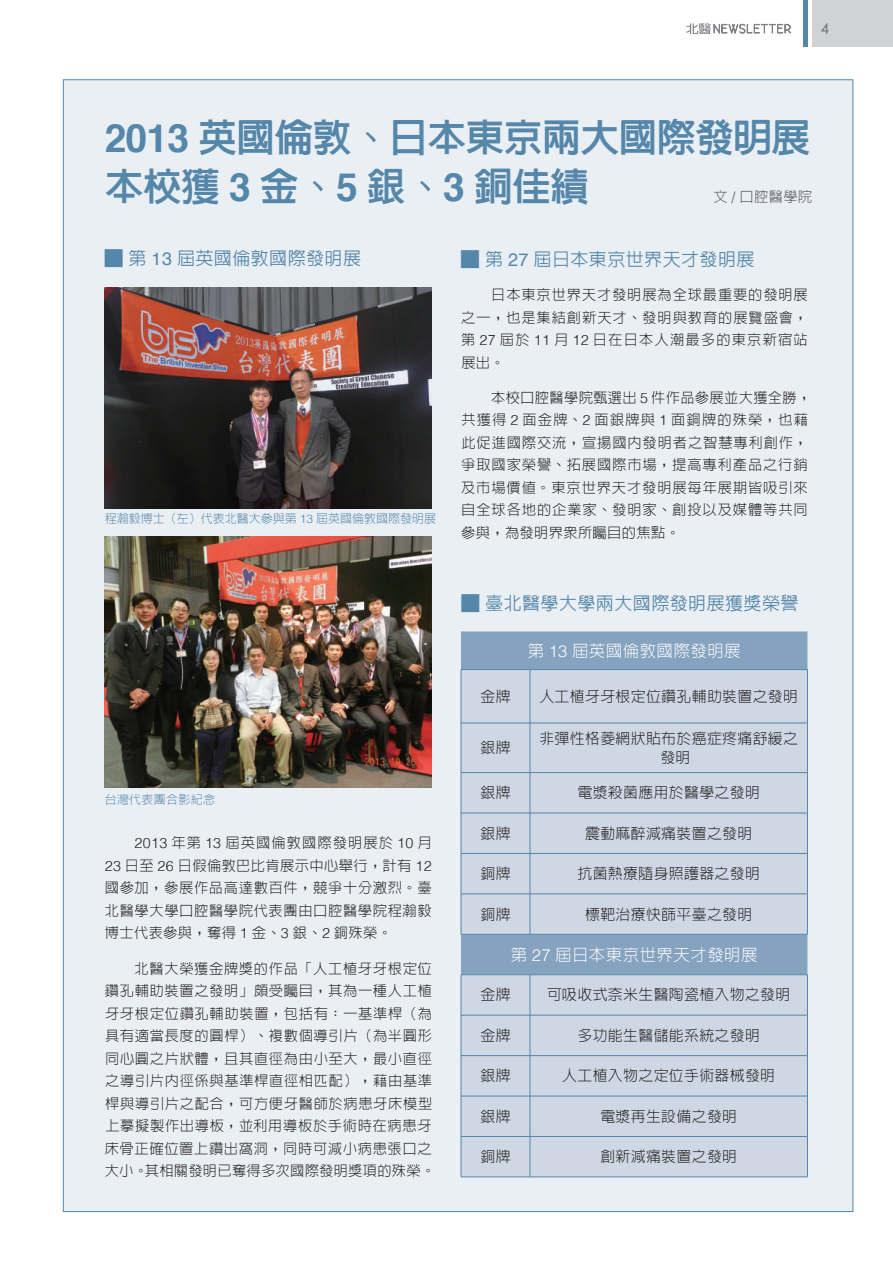
<style>
.page{position:relative;width:893px;height:1263px;background:#fff}
.page>*{position:absolute;margin:0;border:0;box-sizing:border-box;transform-origin:0 0}
.t1{font:39px/49.5px "Lin Gothic Extra";letter-spacing:-.02em;color:#5587aa}
.t2{font:500 18px "Lin Gothic";letter-spacing:.025em;color:#5587aa}
.t3{font:300 16.5px "Lin Gothic";letter-spacing:.025em;color:#fff}
.t4{font:15px "Century Gothic";color:#6c6d70}
.t5{font:300 14.85px/18.8px "Lin Gothic";letter-spacing:.025em;color:#231f20}
.t6{font:300 14.25px/22.5px "Lin Gothic";letter-spacing:.045em;color:#231f20;text-align:justify}
.t7{font:300 14.25px/22.5px "Lin Gothic";letter-spacing:.065em;color:#231f20}
.t8{font:300 14.25px "Lin Gothic";letter-spacing:.025em;color:#57585a}
.t9{font:300 12px "Lin Gothic";color:#5587aa}
.t10{font:300 12px "Lin Gothic";letter-spacing:.025em;color:#5587aa}
.s1{font-family:"Helvetica";font-weight:700}
.s2{font-family:"Lin Gothic";font-weight:700}
.s3{font-family:"Helvetica"}
.s4{font-family:"Helvetica";font-weight:400}
</style>
<div class="page">
<div style="left:63px;top:79px;width:790px;height:1133px;background:#eaeff4;border:1px solid #5587aa"></div>
<img style="left:105px;top:288px;width:327px;height:220px">
<img style="left:105px;top:537px;width:327px;height:250px">
<div style="left:461px;top:631px;width:346px;height:38px;background:#85a2be"></div>
<svg style="left:461px;top:670px;width:346px;height:507px;background:#c7d2df"></svg>
<hr style="left:461px;top:669px;width:69px;height:1px;background:#5587aa">
<hr style="left:530px;top:669px;width:278px;height:1px;background:#5587aa">
<hr style="left:530px;top:670px;width:1px;height:53px;background:#5587aa">
<hr style="left:461px;top:723px;width:1px;height:49px;background:#5587aa">
<hr style="left:530px;top:723px;width:1px;height:49px;background:#5587aa">
<hr style="left:807px;top:723px;width:1px;height:49px;background:#5587aa">
<hr style="left:461px;top:772px;width:69px;height:1px;background:#5587aa">
<hr style="left:461px;top:773px;width:1px;height:40px;background:#5587aa">
<hr style="left:530px;top:772px;width:278px;height:1px;background:#5587aa">
<hr style="left:530px;top:773px;width:1px;height:40px;background:#5587aa">
<hr style="left:807px;top:773px;width:1px;height:40px;background:#5587aa">
<hr style="left:461px;top:813px;width:69px;height:1px;background:#5587aa">
<hr style="left:461px;top:813px;width:1px;height:40px;background:#5587aa">
<hr style="left:530px;top:813px;width:278px;height:1px;background:#5587aa">
<hr style="left:530px;top:813px;width:1px;height:40px;background:#5587aa">
<hr style="left:807px;top:813px;width:1px;height:40px;background:#5587aa">
<hr style="left:461px;top:853px;width:69px;height:1px;background:#5587aa">
<hr style="left:461px;top:853px;width:1px;height:41px;background:#5587aa">
<hr style="left:530px;top:853px;width:278px;height:1px;background:#5587aa">
<hr style="left:530px;top:853px;width:1px;height:41px;background:#5587aa">
<hr style="left:807px;top:853px;width:1px;height:41px;background:#5587aa">
<hr style="left:461px;top:894px;width:69px;height:1px;background:#5587aa">
<hr style="left:461px;top:894px;width:1px;height:40px;background:#5587aa">
<hr style="left:530px;top:894px;width:278px;height:1px;background:#5587aa">
<hr style="left:530px;top:894px;width:1px;height:40px;background:#5587aa">
<hr style="left:807px;top:894px;width:1px;height:40px;background:#5587aa">
<hr style="left:530px;top:975px;width:1px;height:40px;background:#5587aa">
<hr style="left:530px;top:1015px;width:1px;height:40px;background:#5587aa">
<hr style="left:461px;top:1056px;width:1px;height:40px;background:#5587aa">
<hr style="left:530px;top:1056px;width:1px;height:40px;background:#5587aa">
<hr style="left:807px;top:1056px;width:1px;height:40px;background:#5587aa">
<hr style="left:461px;top:1096px;width:69px;height:1px;background:#5587aa">
<hr style="left:461px;top:1096px;width:1px;height:40px;background:#5587aa">
<hr style="left:530px;top:1096px;width:278px;height:1px;background:#5587aa">
<hr style="left:530px;top:1096px;width:1px;height:40px;background:#5587aa">
<hr style="left:807px;top:1096px;width:1px;height:40px;background:#5587aa">
<hr style="left:461px;top:1136px;width:69px;height:1px;background:#5587aa">
<hr style="left:461px;top:1136px;width:1px;height:41px;background:#5587aa">
<hr style="left:530px;top:1136px;width:278px;height:1px;background:#5587aa">
<hr style="left:530px;top:1136px;width:1px;height:41px;background:#5587aa">
<hr style="left:807px;top:1136px;width:1px;height:41px;background:#5587aa">
<hr style="left:461px;top:1177px;width:69px;height:1px;background:#5587aa">
<hr style="left:530px;top:1177px;width:278px;height:1px;background:#5587aa">
<hr style="left:461px;top:670px;width:1px;height:53px;background:#5587aa">
<hr style="left:807px;top:670px;width:1px;height:53px;background:#5587aa">
<hr style="left:461px;top:723px;width:69px;height:1px;background:#5587aa">
<hr style="left:530px;top:723px;width:278px;height:1px;background:#5587aa">
<hr style="left:461px;top:934px;width:69px;height:1px;background:#5587aa">
<hr style="left:530px;top:934px;width:278px;height:1px;background:#5587aa">
<hr style="left:461px;top:974px;width:69px;height:1px;background:#5587aa">
<hr style="left:461px;top:975px;width:1px;height:40px;background:#5587aa">
<hr style="left:530px;top:974px;width:278px;height:1px;background:#5587aa">
<hr style="left:807px;top:975px;width:1px;height:40px;background:#5587aa">
<hr style="left:461px;top:1015px;width:69px;height:1px;background:#5587aa">
<hr style="left:461px;top:1015px;width:1px;height:40px;background:#5587aa">
<hr style="left:530px;top:1015px;width:278px;height:1px;background:#5587aa">
<hr style="left:807px;top:1015px;width:1px;height:40px;background:#5587aa">
<hr style="left:461px;top:1055px;width:69px;height:1px;background:#5587aa">
<hr style="left:530px;top:1055px;width:278px;height:1px;background:#5587aa">
<div style="left:812px;top:0;width:81px;height:47px;background:#d1d2d4"></div>
<svg style="left:686px;top:23px;width:105px;height:11px"></svg>
<hr style="left:804px;top:0;width:4px;height:47px;background:#5587aa">
<p class="t4" style="left:821px;top:20px;width:10px">4</p>
<h1 class="t1" style="left:105px;top:112px;width:707px"><span class="s1">2013</span> 英國倫敦<span class="s2">、</span>日本東京兩大國際發明展本校獲 <span class="s1">3</span> 金<span class="s2">、</span><span class="s1">5</span> 銀<span class="s2">、</span><span class="s1">3</span> 銅佳績</h1>
<p class="t8" style="left:713px;top:189px;width:100px">文 <span class="s3">/</span> 口腔醫學院</p>
<p class="t2" style="left:105px;top:249px;width:258px">█ 第 <span class="s4">13</span> 屆英國倫敦國際發明展</p>
<p class="t2" style="left:461px;top:250px;width:295px">█ 第 <span class="s4">27</span> 屆日本東京世界天才發明展</p>
<p class="t9" style="left:105px;top:513px;width:333px">程瀚毅博士（左）代表北醫大參與第 <span class="s3">13</span> 屆英國倫敦國際發明展</p>
<p class="t10" style="left:105px;top:793px;width:112px">台灣代表團合影紀念</p>
<p class="t6" style="left:105px;top:832px;width:329px;text-indent:30px"><span class="s3">2013</span> 年第 <span class="s3">13</span> 屆英國倫敦國際發明展於 <span class="s3">10</span> 月<span class="s3">23</span> 日至 <span class="s3">26</span> 日假倫敦巴比肯展示中心舉行，計有 <span class="s3">12</span>國參加，參展作品高達數百件，競爭十分激烈。臺北醫學大學口腔醫學院代表團由口腔醫學院程瀚毅博士代表參與，奪得 <span class="s3">1</span> 金、<span class="s3">3</span> 銀、<span class="s3">2</span> 銅殊榮。</p>
<p class="t6" style="left:105px;top:957px;width:332px;text-align:left;text-indent:30px">北醫大榮獲金牌獎的作品「人工植牙牙根定位鑽孔輔助裝置之發明」頗受矚目，其為一種人工植牙牙根定位鑽孔輔助裝置，包括有：一基準桿（為具有適當長度的圓桿）、複數個導引片（為半圓形同心圓之片狀體，且其直徑為由小至大，最小直徑之導引片內徑係與基準桿直徑相匹配），藉由基準桿與導引片之配合，可方便牙醫師於病患牙床模型上摹擬製作出導板，並利用導板於手術時在病患牙床骨正確位置上鑽出窩洞，同時可減小病患張口之大小。其相關發明已奪得多次國際發明獎項的殊榮。</p>
<p class="t6" style="left:461px;top:283px;width:348px;text-indent:30px">日本東京世界天才發明展為全球最重要的發明展之一，也是集結創新天才、發明與教育的展覽盛會，第 <span class="s3">27</span> 屆於 <span class="s3">11</span> 月 <span class="s3">12</span> 日在日本人潮最多的東京新宿站展出。</p>
<p class="t7" style="left:461px;top:386px;width:352px;text-indent:30px">本校口腔醫學院甄選出 <span class="s3">5</span> 件作品參展並大獲全勝，共獲得 <span class="s3">2</span> 面金牌、<span class="s3">2</span> 面銀牌與 <span class="s3">1</span> 面銅牌的殊榮，也藉此促進國際交流，宣揚國內發明者之智慧專利創作，爭取國家榮譽、拓展國際市場，提高專利產品之行銷及市場價值。東京世界天才發明展每年展期皆吸引來自全球各地的企業家、發明家、創投以及媒體等共同參與，為發明界眾所矚目的焦點。</p>
<p class="t2" style="left:461px;top:594px;width:339px">█ 臺北醫學大學兩大國際發明展獲獎榮譽</p>
<p class="t3" style="left:528px;top:642px;width:215px">第 <span class="s3">13</span> 屆英國倫敦國際發明展</p>
<p class="t5" style="left:480px;top:687px;width:32px">金牌</p>
<p class="t5" style="left:539px;top:687px;width:260px">人工植牙牙根定位鑽孔輔助裝置之發明</p>
<p class="t5" style="left:480px;top:738px;width:32px">銀牌</p>
<p class="t5" style="left:660px;top:729px;width:139px;text-indent:-121px">非彈性格菱網狀貼布於癌症疼痛舒緩之發明</p>
<p class="t5" style="left:480px;top:783px;width:32px">銀牌</p>
<p class="t5" style="left:577px;top:783px;width:184px">電漿殺菌應用於醫學之發明</p>
<p class="t5" style="left:480px;top:824px;width:32px">銀牌</p>
<p class="t5" style="left:585px;top:824px;width:169px">震動麻醉減痛裝置之發明</p>
<p class="t5" style="left:480px;top:864px;width:32px">銅牌</p>
<p class="t5" style="left:577px;top:864px;width:184px">抗菌熱療隨身照護器之發明</p>
<p class="t5" style="left:480px;top:904px;width:32px">銅牌</p>
<p class="t5" style="left:585px;top:904px;width:169px">標靶治療快篩平臺之發明</p>
<p class="t3" style="left:511px;top:946px;width:248px">第 <span class="s3">27</span> 屆日本東京世界天才發明展</p>
<p class="t5" style="left:480px;top:985px;width:32px">金牌</p>
<p class="t5" style="left:547px;top:985px;width:245px">可吸收式奈米生醫陶瓷植入物之發明</p>
<p class="t5" style="left:480px;top:1026px;width:32px">金牌</p>
<p class="t5" style="left:577px;top:1026px;width:184px">多功能生醫儲能系統之發明</p>
<p class="t5" style="left:480px;top:1066px;width:32px">銀牌</p>
<p class="t5" style="left:562px;top:1066px;width:214px">人工植入物之定位手術器械發明</p>
<p class="t5" style="left:480px;top:1107px;width:32px">銀牌</p>
<p class="t5" style="left:600px;top:1107px;width:138px">電漿再生設備之發明</p>
<p class="t5" style="left:480px;top:1147px;width:32px">銅牌</p>
<p class="t5" style="left:600px;top:1147px;width:138px">創新減痛裝置之發明</p>
</div>
